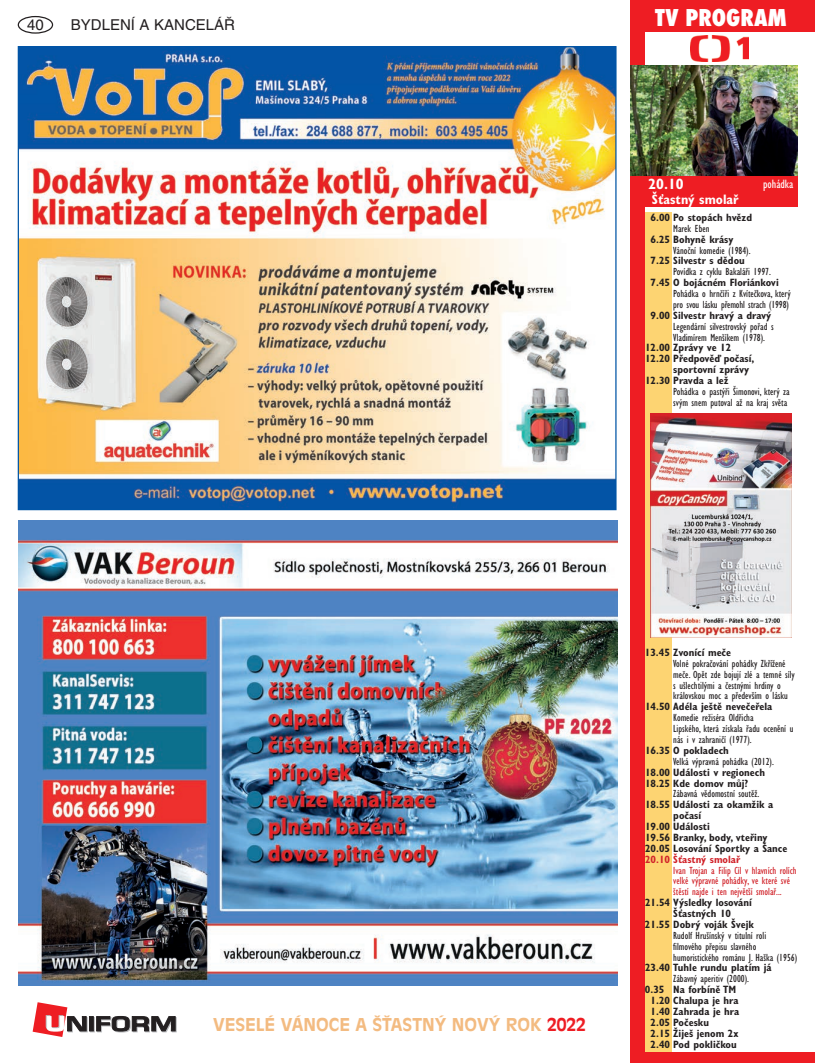
<style>
.page{position:relative;width:815px;height:1063px;background:#fff}
.page>*{position:absolute;margin:0;border:0;box-sizing:border-box;transform-origin:0 0}
.t1{font:800 condensed 22.5px "Futura";color:#fff}
.t2{font:700 17.5px "Antique Olive CE";color:#f3bb81}
.t3{font:15px "Helvetica CE";color:#231f20}
.t4{font:700 condensed 15px "Gill Sans CE";color:#fff}
.t5{font:700 condensed 13.75px "Gill Sans CE";color:#fff}
.t6{font:condensed 12.5px "Gill Sans CE";color:#fff}
.t7{font:condensed 10.62px/10.9px "Gill Sans CE";color:#231f20}
.t8{font:700 condensed 10.62px/10.9px "Gill Sans CE";color:#231f20}
.t9{font:condensed 10.62px/10.9px "Gill Sans CE";color:#d1232a}
.t10{font:700 condensed 10.62px "Gill Sans CE";color:#d1232a}
.s1{color:#ee1d23}
</style>
<div class="page">
<div style="left:18px;top:16px;width:35px;height:18px;border:1px solid #231f20;border-radius:50%"></div>
<div style="left:631px;top:0;width:184px;height:32px;background:#ee1d23"></div>
<div style="left:631px;top:175px;width:166px;height:32px;background:#ee1d23"></div>
<img style="left:690px;top:35px;width:58px;height:27px">
<div style="left:631px;top:0;width:14px;height:1063px;background:#ee1d23"></div>
<div style="left:631px;top:1052px;width:184px;height:11px;background:#ee1d23"></div>
<div style="left:645px;top:213px;width:26px;height:839px;background:#fdd472"></div>
<img style="left:631px;top:66px;width:166px;height:109px">
<img style="left:20px;top:48px;width:595px;height:460px">
<img style="left:650px;top:413px;width:142px;height:224px">
<img style="left:19px;top:521px;width:599px;height:464px">
<svg style="left:90px;top:1017px;width:5px;height:15px"></svg>
<svg style="left:89px;top:1016px;width:5px;height:15px"></svg>
<svg style="left:96px;top:1016px;width:81px;height:16px"></svg>
<svg style="left:33px;top:1002px;width:55px;height:35px"></svg>
<h3 class="t3" style="left:27px;top:16px;width:18px">40</h3>
<h3 class="t3" style="left:71px;top:16px;width:166px">BYDLENÍ A KANCELÁŘ</h3>
<h1 class="t1" style="left:655px;top:2px;width:133px">TV PROGRAM</h1>
<h3 class="t4" style="left:648px;top:175px;width:37px">20.10</h3>
<p class="t5" style="left:652px;top:191px;width:88px">Šťastný smolař</p>
<p class="t6" style="left:763px;top:176px;width:32px">pohádka</p>
<p class="t8" style="left:651px;top:212px;width:103px">6.00 Po stopách hvězd</p>
<p class="t7" style="left:673px;top:223px;width:38px">Marek Eben</p>
<p class="t8" style="left:651px;top:234px;width:84px">6.25 Bohyně krásy</p>
<p class="t7" style="left:673px;top:245px;width:79px">Vánoční komedie (1984).</p>
<p class="t8" style="left:651px;top:255px;width:96px">7.25 Silvestr s dědou</p>
<p class="t7" style="left:673px;top:266px;width:99px">Povídka z cyklu Bakaláři 1997.</p>
<p class="t8" style="left:651px;top:277px;width:130px">7.45 O bojácném Floriánkovi</p>
<p class="t7" style="left:673px;top:288px;width:119px">Pohádka o hrnčíři z Kvítečkova, který pro svou lásku přemohl strach (1998)</p>
<p class="t8" style="left:651px;top:310px;width:122px">9.00 Silvestr hravý a dravý</p>
<p class="t7" style="left:673px;top:321px;width:102px">Legendární silvestrovský pořad s<br>Vladimírem Menšíkem (1978).</p>
<p class="t8" style="left:645px;top:342px;width:88px">12.00 Zprávy ve 12</p>
<p class="t8" style="left:645px;top:353px;width:111px">12.20 Předpověď počasí,</p>
<p class="t8" style="left:673px;top:364px;width:77px">sportovní zprávy</p>
<p class="t8" style="left:645px;top:375px;width:85px">12.30 Pravda a lež</p>
<p class="t7" style="left:673px;top:386px;width:118px">Pohádka o pastýři Šimonovi, který za svým snem putoval až na kraj světa</p>
<h2 class="t2" style="left:213px;top:1014px;width:374px">VESELÉ VÁNOCE A ŠŤASTNÝ NOVÝ ROK <span class="s1">2022</span></h2>
<p class="t8" style="left:645px;top:647px;width:88px">13.45 Zvonící meče</p>
<p class="t7" style="left:673px;top:658px;width:123px">Volné pokračování pohádky Zkřížené meče. Opět zde bojují zlé a temné síly s ušlechtilými a čestnými hrdiny o královskou moc a především o lásku</p>
<p class="t8" style="left:645px;top:701px;width:129px">14.50 Adéla ještě nevečeřela</p>
<p class="t7" style="left:673px;top:712px;width:122px">Komedie režiséra Oldřicha<br>Lipského, která získala řadu ocenění u nás i v zahraničí (1977).</p>
<p class="t8" style="left:645px;top:745px;width:85px">16.35 O pokladech</p>
<p class="t7" style="left:673px;top:756px;width:102px">Velká výpravná pohádka (2012).</p>
<p class="t8" style="left:645px;top:767px;width:121px">18.00 Události v regionech<br>18.25 Kde domov můj?</p>
<p class="t7" style="left:673px;top:788px;width:87px">Zábavná vědomostní soutěž.</p>
<p class="t8" style="left:645px;top:799px;width:130px">18.55 Události za okamžik a</p>
<p class="t8" style="left:673px;top:810px;width:29px">počasí</p>
<p class="t8" style="left:645px;top:821px;width:66px">19.00 Události</p>
<p class="t8" style="left:645px;top:832px;width:124px">19.56 Branky, body, vteřiny</p>
<p class="t8" style="left:645px;top:843px;width:144px">20.05 Losování Sportky a Šance</p>
<p class="t10" style="left:645px;top:853px;width:97px">20.10 Šťastný smolař</p>
<p class="t9" style="left:673px;top:865px;width:125px">Ivan Trojan a Filip Cíl v hlavních rolích velké výpravné pohádky, ve které své štěstí najde i ten největší smolař...</p>
<p class="t8" style="left:645px;top:897px;width:111px;text-align:center">21.54 Výsledky losování<br>Šťastných 10<br>21.55 Dobrý voják Švejk</p>
<p class="t7" style="left:673px;top:930px;width:125px">Rudolf Hrušínský v titulní roli filmového přepisu slavného humoristického románu J. Haška (1956)</p>
<p class="t8" style="left:645px;top:962px;width:128px">23.40 Tuhle rundu platím já</p>
<p class="t7" style="left:673px;top:973px;width:77px">Zábavný aperitiv (2000).</p>
<p class="t8" style="left:651px;top:984px;width:90px;text-indent:-6px">0.35 Na forbíně TM<br>1.20 Chalupa je hra<br>1.40 Zahrada je hra<br>2.05 Počesku<br>2.15 Žiješ jenom 2x<br>2.40 Pod pokličkou</p>
</div>
